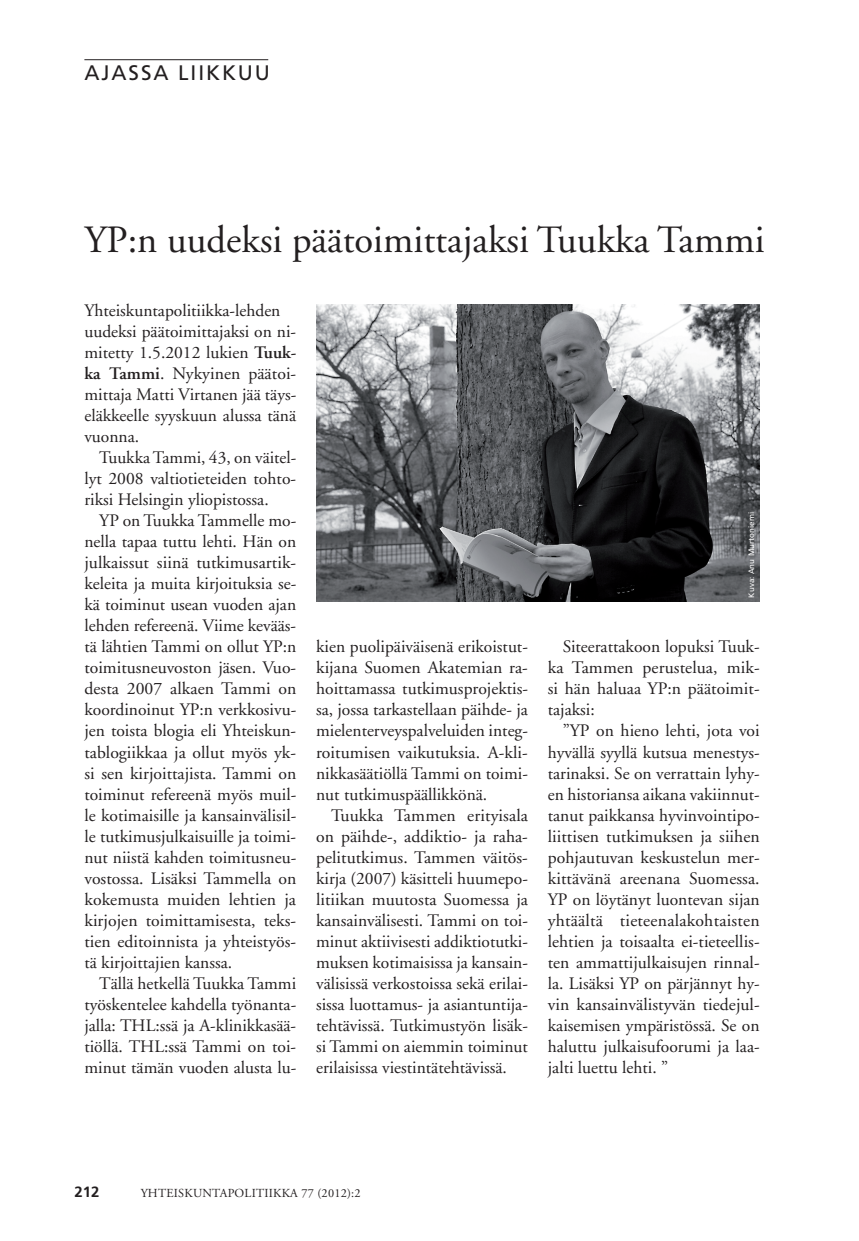
<style>
.page{position:relative;width:859px;height:1241px;background:#fff}
.page>*{position:absolute;margin:0;border:0;box-sizing:border-box;transform-origin:0 0}
.t1{font:38.5px "Adobe Garamond";color:#231f20}
.t2{font:21px "Frutiger";letter-spacing:.09em;color:#231f20}
.t3{font:17.5px/21px "Adobe Garamond";color:#231f20;text-align:justify}
.t4{font:700 14.88px "Frutiger";color:#231f20}
.t5{font:12.25px "Adobe Garamond";letter-spacing:.02em;color:#231f20}
.t6{font:7.88px "Frutiger";letter-spacing:.01em;color:#fff}
.s1{font-weight:600}
</style>
<div class="page">
<hr style="left:84px;top:59px;width:184px;height:1px;background:#231f20">
<img style="left:316px;top:304px;width:443px;height:297px">
<p class="t2" style="left:84px;top:60px;width:187px">AJASSA LIIKKUU</p>
<h1 class="t1" style="left:84px;top:219px;width:681px">YP:n uudeksi päätoimittajaksi Tuukka Tammi</h1>
<p class="t3" style="left:84px;top:300px;width:213px;text-align:left">Yhteiskuntapolitiikka-lehden uudeksi päätoimittajaksi on ni&shy;mitetty 1.5.2012 lukien <span class="s1">Tuuk&shy;ka Tammi</span>. Nykyinen päätoi&shy;mittaja Matti Virtanen jää täys&shy;eläkkeelle syyskuun alussa tänä vuonna.</p>
<p class="t3" style="left:84px;top:447px;width:213px;text-indent:15px">Tuukka Tammi, 43, on väitel&shy;lyt 2008 valtiotieteiden tohto&shy;riksi Helsingin yliopistossa.</p>
<p class="t3" style="left:84px;top:510px;width:213px;text-indent:15px">YP on Tuukka Tammelle mo&shy;nella tapaa tuttu lehti. Hän on julkaissut siinä tutkimusartik&shy;keleita ja muita kirjoituksia se&shy;kä toiminut usean vuoden ajan lehden refereenä. Viime kevääs&shy;tä lähtien Tammi on ollut YP:n toimitusneuvoston jäsen. Vuo&shy;desta 2007 alkaen Tammi on koordinoinut YP:n verkkosivu&shy;jen toista blogia eli Yhteiskun&shy;tablogiikkaa ja ollut myös yk&shy;si sen kirjoittajista. Tammi on toiminut refereenä myös muil&shy;le kotimaisille ja kansainvälisil&shy;le tutkimusjulkaisuille ja toimi&shy;nut niistä kahden toimitusneu&shy;vostossa. Lisäksi Tammella on kokemusta muiden lehtien ja kirjojen toimittamisesta, teks&shy;tien editoinnista ja yhteistyös&shy;tä kirjoittajien kanssa.</p>
<p class="t3" style="left:84px;top:972px;width:213px;text-indent:15px">Tällä hetkellä Tuukka Tammi työskentelee kahdella työnanta&shy;jalla: THL:ssä ja A-klinikkasää&shy;tiöllä. THL:ssä Tammi on toi&shy;minut tämän vuoden alusta lu-</p>
<p class="t3" style="left:316px;top:636px;width:213px">kien puolipäiväisenä erikoistut&shy;kijana Suomen Akatemian ra&shy;hoittamassa tutkimusprojektis&shy;sa, jossa tarkastellaan päihde- ja mielenterveyspalveluiden integ&shy;roitumisen vaikutuksia. A-kli&shy;nikkasäätiöllä Tammi on toimi&shy;nut tutkimuspäällikkönä.</p>
<p class="t3" style="left:316px;top:804px;width:213px;text-indent:15px">Tuukka Tammen erityisala on päihde-, addiktio- ja raha&shy;pelitutkimus. Tammen väitös&shy;kirja (2007) käsitteli huumepo&shy;litiikan muutosta Suomessa ja kansainvälisesti. Tammi on toi&shy;minut aktiivisesti addiktiotutki&shy;muksen kotimaisissa ja kansain&shy;välisissä verkostoissa sekä erilai&shy;sissa luottamus- ja asiantuntija&shy;tehtävissä. Tutkimustyön lisäk&shy;si Tammi on aiemmin toiminut erilaisissa viestintätehtävissä.</p>
<p class="t6" style="left:746px;top:597px;width:87px;rotate:-90deg">KUVA: ANU MURTONIEMI</p>
<p class="t3" style="left:547px;top:636px;width:213px;text-indent:15px">Siteerattakoon lopuksi Tuuk&shy;ka Tammen perustelua, mik&shy;si hän haluaa YP:n päätoimit&shy;tajaksi:</p>
<p class="t3" style="left:547px;top:720px;width:213px;text-indent:15px">”YP on hieno lehti, jota voi hyvällä syyllä kutsua menestys&shy;tarinaksi. Se on verrattain lyhy&shy;en historiansa aikana vakiinnut&shy;tanut paikkansa hyvinvointipo&shy;liittisen tutkimuksen ja siihen pohjautuvan keskustelun mer&shy;kittävänä areenana Suomessa.<br>YP on löytänyt luontevan sijan yhtäältä tieteenalakohtaisten lehtien ja toisaalta ei-tieteellis&shy;ten ammattijulkaisujen rinnal&shy;la. Lisäksi YP on pärjännyt hy&shy;vin kansainvälistyvän tiedejul&shy;kaisemisen ympäristössä. Se on haluttu julkaisufoorumi ja laa&shy;jalti luettu lehti. ”</p>
<p class="t4" style="left:74px;top:1182px;width:26px">212</p>
<p class="t5" style="left:141px;top:1185px;width:221px">YHTEISKUNTAPOLITIIKKA 77 (2012):2</p>
</div>
